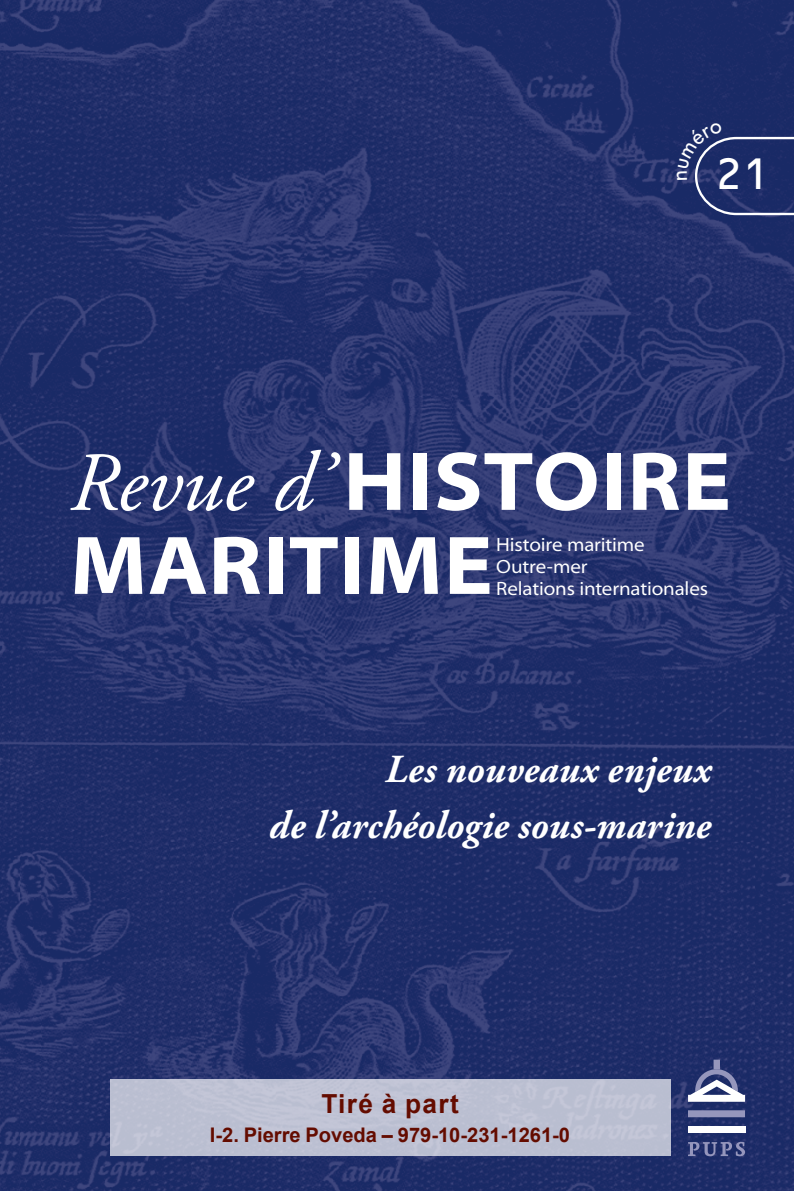
<style>
.page{position:relative;width:794px;height:1191px;background:#fff}
.page>*{position:absolute;margin:0;border:0;box-sizing:border-box;transform-origin:0 0}
.t1{font:700 semi-expanded 84px/84px "Myriad Pro";letter-spacing:.01em;color:#fff}
.t2{font:42px "OCRB Std";color:#fff}
.t3{font:italic 700 39.73px/56.7px "Adobe Garamond Pro";letter-spacing:.01em;color:#fff;text-align:right}
.Titre_TAP{font:700 26.25px "Arial";letter-spacing:.05em;color:#640c00}
.Titre_TAP-2{font:700 20.12px "Arial";color:#640c00}
.t4{font:semi-expanded 19.25px/21.9px "Myriad Pro";letter-spacing:-.01em;color:#fff}
.s1{font-family:"Adobe Garamond Pro";font-weight:400;font-style:italic;font-stretch:normal}
</style>
<div class="page">
<img style="left:0;top:0;width:794px;height:1191px">
<svg style="left:688px;top:1110px;width:57px;height:7px"></svg>
<div style="left:688px;top:1125px;width:57px;height:7px;background:#fff"></div>
<svg style="left:688px;top:1059px;width:57px;height:42px"></svg>
<svg style="left:688px;top:1141px;width:57px;height:15px"></svg>
<div style="left:110px;top:1079px;width:560px;height:77px;background:#bbbfd2"></div>
<svg style="left:677px;top:122px;width:117px;height:94px"></svg>
<p class="t2" style="left:714px;top:152px;width:59px">21</p>
<p class="t1" style="left:69px;top:440px;width:663px"><span class="s1">Revue d’</span>HISTOIRE<br>MARITIME</p>
<p class="t4" style="left:496px;top:534px;width:213px">Histoire maritime<br>Outre-mer<br>Relations internationales</p>
<p class="t3" style="left:269px;top:741px;width:443px">Les nouveaux enjeux<br>de l’archéologie sous-marine</p>
<p class="Titre_TAP" style="left:321px;top:1086px;width:139px">Tiré à part</p>
<p class="Titre_TAP-2" style="left:210px;top:1121px;width:362px">I-2. Pierre Poveda – 979-10-231-1261-0</p>
</div>
